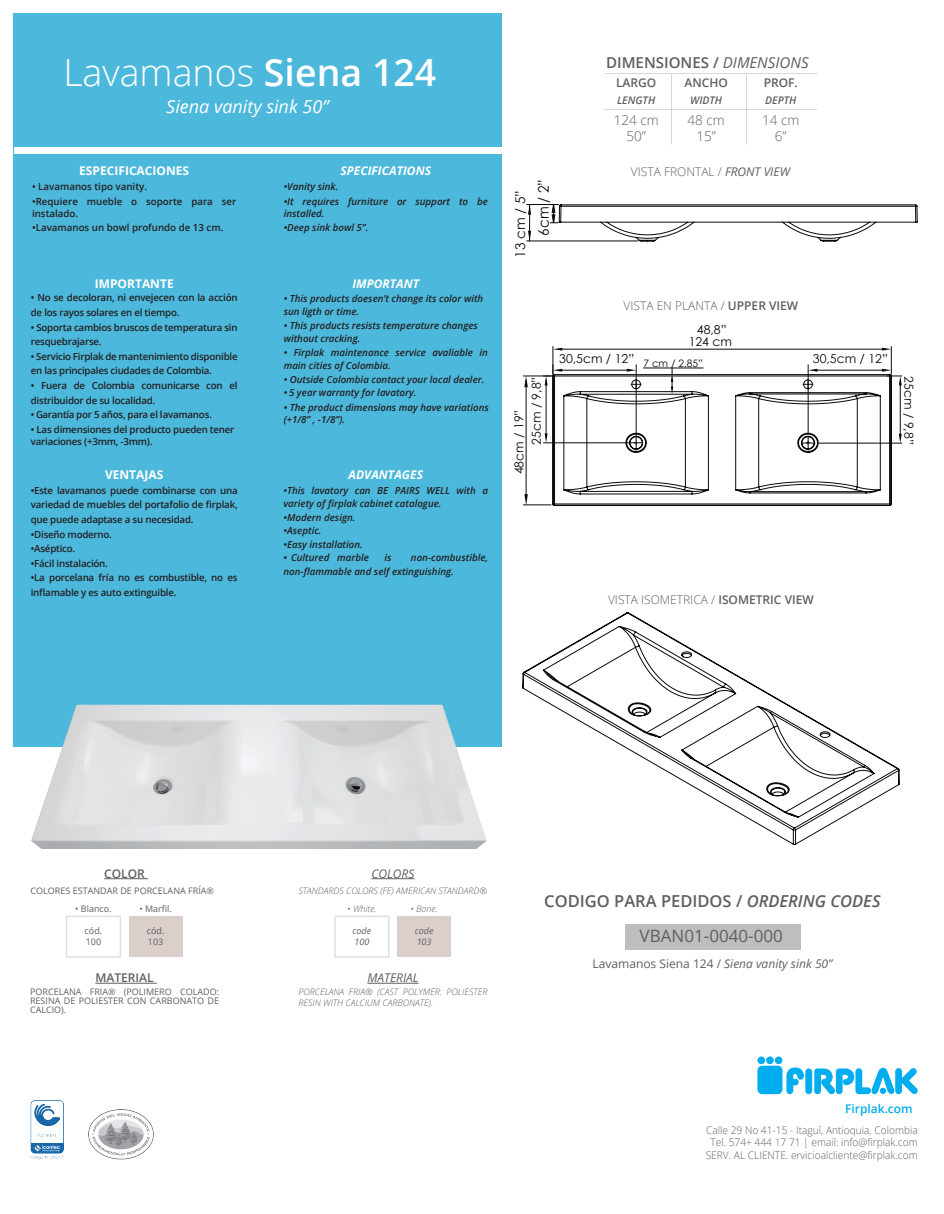
<style>
.page{position:relative;width:944px;height:1214px;background:#fff}
.page>*{position:absolute;margin:0;border:0;box-sizing:border-box;transform-origin:0 0}
.t1{font:300 37.5px "Open Sans";color:#fff}
.t2{font:italic 18px "Open Sans";color:#fff}
.t3{font:16.95px "Open Sans";color:#5e5f62}
.t4{font:600 16.5px "Open Sans";color:#5e5f62}
.t5{font:600 15px "Open Sans";color:#5e5f62}
.t6{font:14.7px "Century Gothic";color:#0c090d;scale:.92 1}
.t7{font:300 13.5px/15.9px "Open Sans";color:#5e5f62;text-align:center}
.t8{font:13.5px "Century Gothic";color:#0c090d}
.t9{font:12.3px "Century Gothic";color:#0c090d}
.t10{font:300 12px "Open Sans";color:#5e5f62}
.t11{font:12px "Open Sans";color:#5e5f62}
.t12{font:700 12px "Open Sans";color:#fff}
.t13{font:italic 700 12px "Open Sans";color:#fff}
.t14{font:600 12px "Open Sans";color:#5e5f62}
.t15{font:italic 12px "Open Sans";color:#5e5f62}
.t16{font:600 12px "Open Sans";color:#00aeef}
.t17{font:300 10.5px/12.6px "Open Sans";color:#5e5f62;text-align:center}
.t18{font:italic 600 10.5px "Open Sans";color:#5e5f62}
.t19{font:10.2px "Century Gothic";color:#0c090d}
.t20{font:600 9.75px/14.5px "Open Sans";letter-spacing:-.025em;color:#231f20}
.t21{font:italic 600 9.75px/13.5px "Open Sans";color:#231f20}
.t22{font:600 9.75px/12px "Open Sans";color:#231f20}
.t23{font:9px/9px "Open Sans";color:#5e5f62}
.t24{font:italic 300 9px/10.5px "Open Sans";color:#5e5f62}
.t25{font:italic 9px/10.5px "Open Sans";color:#5e5f62}
.s1{font-weight:600}
.s2{font-weight:400;font-style:italic}
.s3{font-style:italic}
</style>
<div class="page">
<img style="left:31px;top:1100px;width:33px;height:59px">
<img style="left:88px;top:1109px;width:65px;height:50px">
<div style="left:13px;top:13px;width:488px;height:733px;background:#4cb8dc"></div>
<div style="left:14px;top:147px;width:917px;height:6px;background:#fff"></div>
<div style="left:757px;top:1065px;width:25px;height:29px;background:#00aeef;border-radius:5px"></div>
<div style="left:757px;top:1056px;width:8px;height:8px;background:#00aeef;border-radius:50%"></div>
<div style="left:766px;top:1056px;width:7px;height:8px;background:#00aeef;border-radius:50%"></div>
<div style="left:774px;top:1056px;width:8px;height:8px;background:#00aeef;border-radius:50%"></div>
<svg style="left:786px;top:1067px;width:18px;height:27px"></svg>
<div style="left:805px;top:1068px;width:7px;height:26px;background:#00aeef;border-radius:3px"></div>
<svg style="left:814px;top:1067px;width:104px;height:27px"></svg>
<hr style="left:95px;top:983px;width:62px;height:1px;background:#5e5f62">
<hr style="left:367px;top:983px;width:51px;height:1px;background:#5e5f62">
<hr style="left:104px;top:878px;width:44px;height:1px;background:#5e5f62">
<hr style="left:371px;top:878px;width:43px;height:1px;background:#5e5f62">
<div style="left:66px;top:915px;width:55px;height:42px;border:2px solid #dee0df"></div>
<div style="left:129px;top:916px;width:54px;height:41px;background:#dacfca"></div>
<div style="left:334px;top:915px;width:55px;height:42px;border:2px solid #dee0df"></div>
<div style="left:397px;top:916px;width:54px;height:41px;background:#dacfca"></div>
<div style="left:624px;top:924px;width:176px;height:25px;background:#bebebd"></div>
<img style="left:31px;top:704px;width:457px;height:145px">
<svg style="left:522px;top:612px;width:377px;height:232px"></svg>
<hr style="left:529px;top:204px;width:1px;height:37px;background:#0c090d">
<hr style="left:526px;top:204px;width:31px;height:1px;background:#0c090d">
<hr style="left:526px;top:241px;width:112px;height:1px;background:#0c090d">
<svg style="left:528px;top:205px;width:3px;height:10px"></svg>
<svg style="left:528px;top:231px;width:3px;height:10px"></svg>
<svg style="left:550px;top:204px;width:367px;height:37px"></svg>
<svg style="left:523px;top:346px;width:378px;height:160px"></svg>
<h1 class="t1" style="left:63px;top:47px;width:374px">Lavamanos <span class="s1">Siena 124</span></h1>
<h2 class="t2" style="left:166px;top:94px;width:164px">Siena vanity sink 50”</h2>
<p class="t12" style="left:79px;top:162px;width:111px">ESPECIFICACIONES</p>
<p class="t22" style="left:32px;top:180px;width:116px">• Lavamanos tipo vanity.</p>
<p class="t22" style="left:32px;top:195px;width:206px">•Requiere mueble o soporte para ser instalado.</p>
<p class="t22" style="left:32px;top:221px;width:193px">•Lavamanos un bowl profundo de 13 cm.</p>
<p class="t13" style="left:340px;top:162px;width:92px">SPECIFICATIONS</p>
<p class="t21" style="left:284px;top:179px;width:56px">•Vanity sink.</p>
<p class="t21" style="left:284px;top:195px;width:206px;line-height:12px">•It requires furniture or support to be installed.</p>
<p class="t21" style="left:284px;top:221px;width:86px">•Deep sink bowl 5”.</p>
<p class="t12" style="left:95px;top:275px;width:80px">IMPORTANTE</p>
<p class="t13" style="left:352px;top:275px;width:68px">IMPORTANT</p>
<p class="t21" style="left:284px;top:291px;width:201px">• This products doesen’t change its color with sun ligth or time.</p>
<p class="t21" style="left:284px;top:318px;width:196px">• This products resists temperature changes without cracking.</p>
<p class="t21" style="left:284px;top:345px;width:206px">• Firplak maintenance service avaliable in main cities of Colombia.</p>
<p class="t21" style="left:284px;top:372px;width:202px">• Outside Colombia contact your local dealer.</p>
<p class="t21" style="left:284px;top:386px;width:134px">• 5 year warranty for lavatory.</p>
<p class="t21" style="left:284px;top:401px;width:207px;line-height:12px">• The product dimensions may have variations (+1/8” , -1/8”).</p>
<p class="t20" style="left:31px;top:290px;width:208px">• No se decoloran, ni envejecen con la acción de los rayos solares en el tiempo.</p>
<p class="t20" style="left:31px;top:319px;width:208px">• Soporta cambios bruscos de temperatura sin resquebrajarse.</p>
<p class="t20" style="left:31px;top:349px;width:208px">• Servicio Firplak de mantenimiento disponible en las principales ciudades de Colombia.</p>
<p class="t20" style="left:31px;top:378px;width:208px">• Fuera de Colombia comunicarse con el distribuidor de su localidad.</p>
<p class="t20" style="left:31px;top:407px;width:183px">• Garantía por 5 años, para el lavamanos.</p>
<p class="t20" style="left:31px;top:423px;width:205px;line-height:12px">• Las dimensiones del producto pueden tener variaciones (+3mm, -3mm).</p>
<p class="t12" style="left:105px;top:466px;width:60px">VENTAJAS</p>
<p class="t20" style="left:31px;top:482px;width:208px;text-align:justify">•Este lavamanos puede combinarse con una variedad de muebles del portafolio de firplak, que puede adaptase a su necesidad.</p>
<p class="t20" style="left:31px;top:526px;width:83px">•Diseño moderno.</p>
<p class="t20" style="left:31px;top:541px;width:46px">•Aséptico.</p>
<p class="t20" style="left:31px;top:555px;width:79px">•Fácil instalación.</p>
<p class="t20" style="left:31px;top:570px;width:208px">•La porcelana fría no es combustible, no es inflamable y es auto extinguible.</p>
<p class="t13" style="left:348px;top:466px;width:76px">ADVANTAGES</p>
<p class="t21" style="left:283px;top:483px;width:206px">•This lavatory can BE PAIRS WELL with a variety of firplak cabinet catalogue.</p>
<p class="t21" style="left:283px;top:510px;width:73px">•Modern design.</p>
<p class="t21" style="left:283px;top:523px;width:39px">•Aseptic.</p>
<p class="t21" style="left:283px;top:537px;width:81px">•Easy installation.</p>
<p class="t21" style="left:283px;top:550px;width:87px">• Cultured marble</p>
<p class="t21" style="left:384px;top:550px;width:9px">is</p>
<p class="t21" style="left:283px;top:550px;width:206px;text-indent:127px">non-combustible, non-flammable and self extinguishing.</p>
<h3 class="t5" style="left:606px;top:53px;width:204px">DIMENSIONES / <span class="s2">DIMENSIONS</span></h3>
<p class="t14" style="left:616px;top:75px;width:42px">LARGO</p>
<p class="t18" style="left:617px;top:93px;width:40px">LENGTH</p>
<p class="t14" style="left:684px;top:75px;width:45px">ANCHO</p>
<p class="t18" style="left:690px;top:93px;width:33px">WIDTH</p>
<p class="t14" style="left:763px;top:75px;width:36px">PROF.</p>
<p class="t18" style="left:765px;top:93px;width:33px">DEPTH</p>
<h3 class="t7" style="left:613px;top:112px;width:46px">124 cm</h3>
<h3 class="t7" style="left:687px;top:112px;width:39px">48 cm<br>15”</h3>
<h3 class="t7" style="left:762px;top:112px;width:39px">14 cm<br>6”</h3>
<h3 class="t7" style="left:626px;top:128px;width:21px">50”</h3>
<h3 class="t8" style="left:511px;top:258px;width:69px;rotate:-90deg">13 cm / 5”</h3>
<h3 class="t6" style="left:533px;top:236px;width:63px;rotate:-90deg">6cm / 2”</h3>
<p class="t10" style="left:631px;top:164px;width:160px">VISTA FRONTAL / <span class="s2">FRONT VIEW</span></p>
<p class="t10" style="left:623px;top:297px;width:176px">VISTA EN PLANTA / <span class="s1">UPPER VIEW</span></p>
<p class="t9" style="left:697px;top:321px;width:31px">48,8”</p>
<p class="t9" style="left:688px;top:333px;width:45px">124 cm</p>
<p class="t9" style="left:559px;top:350px;width:77px">30,5cm / 12”</p>
<p class="t9" style="left:813px;top:350px;width:77px">30,5cm / 12”</p>
<p class="t19" style="left:643px;top:356px;width:61px">7 cm / 2.85”</p>
<p class="t9" style="left:527px;top:445px;width:70px;rotate:-90deg">25cm / 9,8”</p>
<p class="t9" style="left:917px;top:376px;width:70px;rotate:90deg">25cm / 9,8”</p>
<p class="t9" style="left:510px;top:474px;width:66px;rotate:-90deg">48cm / 19”</p>
<p class="t10" style="left:608px;top:591px;width:207px">VISTA ISOMETRICA / <span class="s1">ISOMETRIC VIEW</span></p>
<p class="t14" style="left:104px;top:865px;width:42px">COLOR</p>
<p class="t15" style="left:371px;top:865px;width:44px">COLORS</p>
<p class="t24" style="left:298px;top:884px;width:190px">STANDARDS COLORS (FE) AMERICAN STANDARD®</p>
<p class="t23" style="left:75px;top:904px;width:38px">• Blanco.</p>
<p class="t23" style="left:85px;top:925px;width:19px;line-height:10.5px">cód.<br>100</p>
<p class="t23" style="left:147px;top:925px;width:19px;line-height:10.5px">cód.<br>103</p>
<p class="t23" style="left:31px;top:885px;width:185px">COLORES ESTANDAR DE PORCELANA FRÍA®</p>
<p class="t23" style="left:139px;top:904px;width:34px">• Marfil.</p>
<p class="t24" style="left:347px;top:903px;width:31px">• White.</p>
<p class="t25" style="left:352px;top:925px;width:20px">code<br>100</p>
<p class="t25" style="left:415px;top:925px;width:20px">code<br>103</p>
<p class="t24" style="left:410px;top:903px;width:29px">• Bone.</p>
<p class="t14" style="left:95px;top:969px;width:60px">MATERIAL</p>
<p class="t15" style="left:367px;top:969px;width:53px">MATERIAL</p>
<p class="t24" style="left:298px;top:986px;width:191px">PORCELANA FRIA® (CAST POLYMER: POLIESTER<br>RESIN WITH CALCIUM CARBONATE).</p>
<p class="t23" style="left:30px;top:987px;width:191px;text-align:justify">PORCELANA FRIA® (POLIMERO COLADO:<br>RESINA DE POLIESTER CON CARBONATO DE CALCIO).</p>
<h3 class="t4" style="left:544px;top:889px;width:338px">CODIGO PARA PEDIDOS / <span class="s3">ORDERING CODES</span></h3>
<h3 class="t3" style="left:639px;top:924px;width:145px">VBAN01-0040-000</h3>
<p class="t11" style="left:592px;top:955px;width:241px">Lavamanos Siena 124 / <span class="s3">Siena vanity sink 50”</span></p>
<p class="t16" style="left:845px;top:1100px;width:69px">Firplak.com</p>
<p class="t17" style="left:705px;top:1123px;width:213px">Calle 29 No 41-15 - Itaguí, Antioquia, Colombia<br>Tel. 574+ 444 17 71 | email: info@firplak.com<br>SERV. AL CLIENTE. ervicioalcliente@firplak.com</p>
</div>
